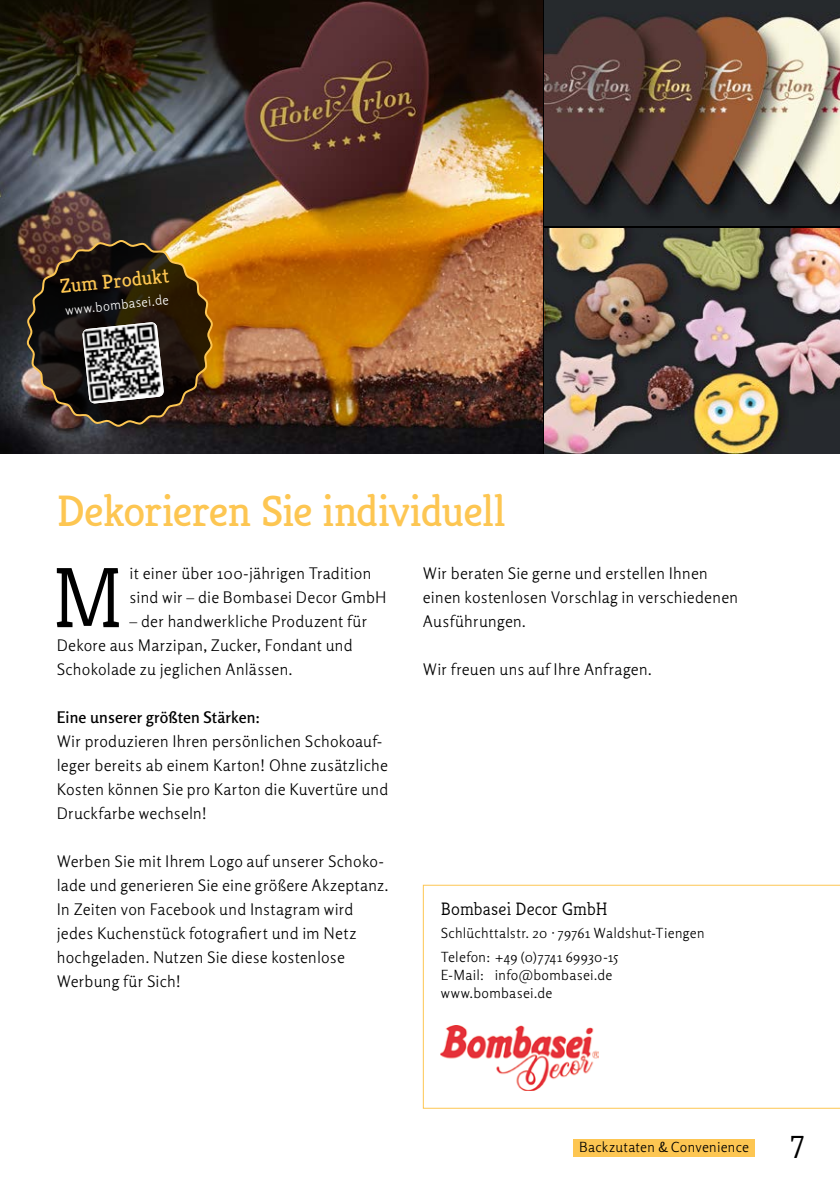
<style>
.page{position:relative;width:840px;height:1191px;background:#fff}
.page>*{position:absolute;margin:0;border:0;box-sizing:border-box;transform-origin:0 0}
.t1{font:300 85.4px "Kreon";color:#000}
.t2{font:44px "Kreon";letter-spacing:-.015em;color:#fdc652}
.t3{font:300 32px "Kreon";color:#000}
.t4{font:20px "Kreon";color:#fdc652}
.t5{font:300 18px "Kreon";letter-spacing:.01em;color:#000}
.t6{font:300 16px/24px "Rosario";letter-spacing:.015em;color:#000}
.t7{font:600 16px "Rosario";letter-spacing:.01em;color:#000}
.t8{font:300 14px/23.6px "Rosario";letter-spacing:.02em;color:#000}
.t9{font:300 13px "Rosario";color:#fff}
</style>
<div class="page">
<div style="left:573px;top:1139px;width:181px;height:17px;background:#fdc652"></div>
<img style="left:0;top:0;width:541px;height:454px">
<img style="left:544px;top:0;width:295px;height:225px">
<img style="left:544px;top:228px;width:295px;height:226px">
<svg style="left:422px;top:884px;width:417px;height:224px"></svg>
<img style="left:25px;top:239px;width:189px;height:189px">
<img style="left:82px;top:322px;width:82px;height:82px">
<img style="left:440px;top:1026px;width:158px;height:64px">
<p class="t4" style="left:59px;top:274px;width:111px;rotate:-6deg">Zum Produkt</p>
<p class="t9" style="left:64px;top:300px;width:105px;rotate:-6deg">www.bombasei.de</p>
<h2 class="t2" style="left:57px;top:484px;width:450px">Dekorieren Sie individuell</h2>
<h1 class="t1" style="left:52px;top:550px;width:73px">M</h1>
<p class="t6" style="left:130px;top:560px;width:258px">it einer über 100-jährigen Tradition sind wir – die Bombasei Decor GmbH</p>
<p class="t6" style="left:57px;top:608px;width:312px;text-indent:73px">– der handwerkliche Produzent für<br>Dekore aus Marzipan, Zucker, Fondant und<br>Schokolade zu jeglichen Anlässen.</p>
<p class="t7" style="left:57px;top:705px;width:205px">Eine unserer größten Stärken:</p>
<p class="t6" style="left:57px;top:728px;width:333px">Wir produzieren Ihren persönlichen Schokoauf&shy;leger bereits ab einem Karton! Ohne zusätzliche Kosten können Sie pro Karton die Kuvertüre und Druckfarbe wechseln!</p>
<p class="t6" style="left:57px;top:848px;width:333px">Werben Sie mit Ihrem Logo auf unserer Schoko&shy;lade und generieren Sie eine größere Akzeptanz.<br>In Zeiten von Facebook und Instagram wird jedes Kuchenstück fotografiert und im Netz hochgeladen. Nutzen Sie diese kostenlose Werbung für Sich!</p>
<p class="t6" style="left:422px;top:560px;width:317px">Wir beraten Sie gerne und erstellen Ihnen einen kostenlosen Vorschlag in verschiedenen<br>Ausführungen.</p>
<p class="t6" style="left:422px;top:656px;width:230px">Wir freuen uns auf Ihre Anfragen.</p>
<p class="t5" style="left:440px;top:898px;width:168px">Bombasei Decor GmbH</p>
<p class="t8" style="left:440px;top:920px;width:265px">Schlüchttalstr. 20 · 79761 Waldshut-Tiengen<br>Telefon: +49 (0)7741 69930-15</p>
<p class="t8" style="left:440px;top:965px;width:173px;line-height:18px">E-Mail: info@bombasei.de www.bombasei.de</p>
<p class="t8" style="left:579px;top:1134px;width:171px">Backzutaten &amp; Convenience</p>
<h3 class="t3" style="left:790px;top:1129px;width:15px">7</h3>
</div>
